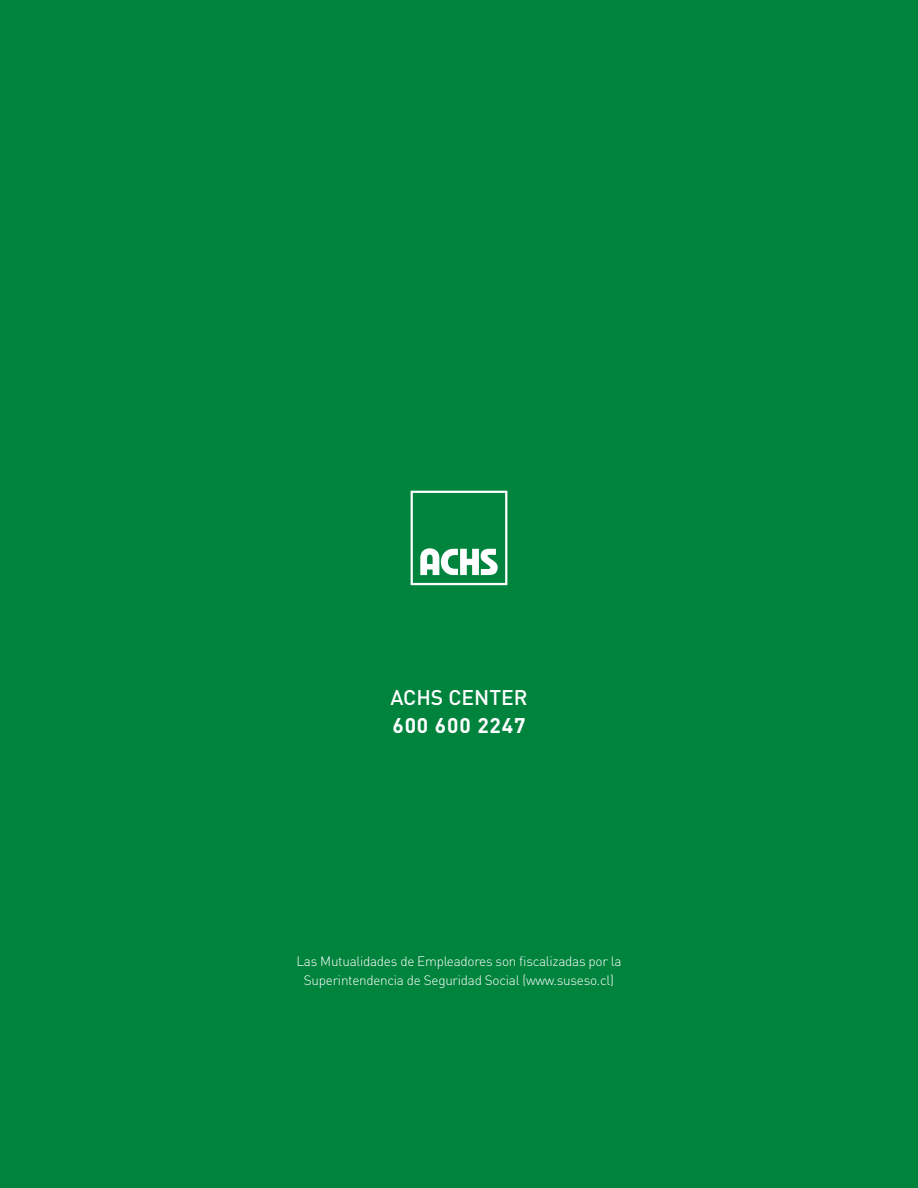
<style>
.page{position:relative;width:918px;height:1188px;background:#00843d}
.page>*{position:absolute;margin:0;border:0;box-sizing:border-box;transform-origin:0 0}
.t1{font:500 21px "DIN Pro";color:#fff}
.t2{font:700 21px "DIN Pro";letter-spacing:.04em;color:#fff}
.t3{font:300 13.5px/19.5px "DIN Pro";letter-spacing:-.02em;color:#fff;text-align:center}
</style>
<div class="page">
<svg style="left:410px;top:490px;width:98px;height:96px"></svg>
<p class="t1" style="left:390px;top:683px;width:139px">ACHS CENTER</p>
<p class="t2" style="left:392px;top:712px;width:135px">600 600 2247</p>
<p class="t3" style="left:296px;top:951px;width:327px">Las Mutualidades de Empleadores son fiscalizadas por la<br>Superintendencia de Seguridad Social (www.suseso.cl)</p>
</div>
